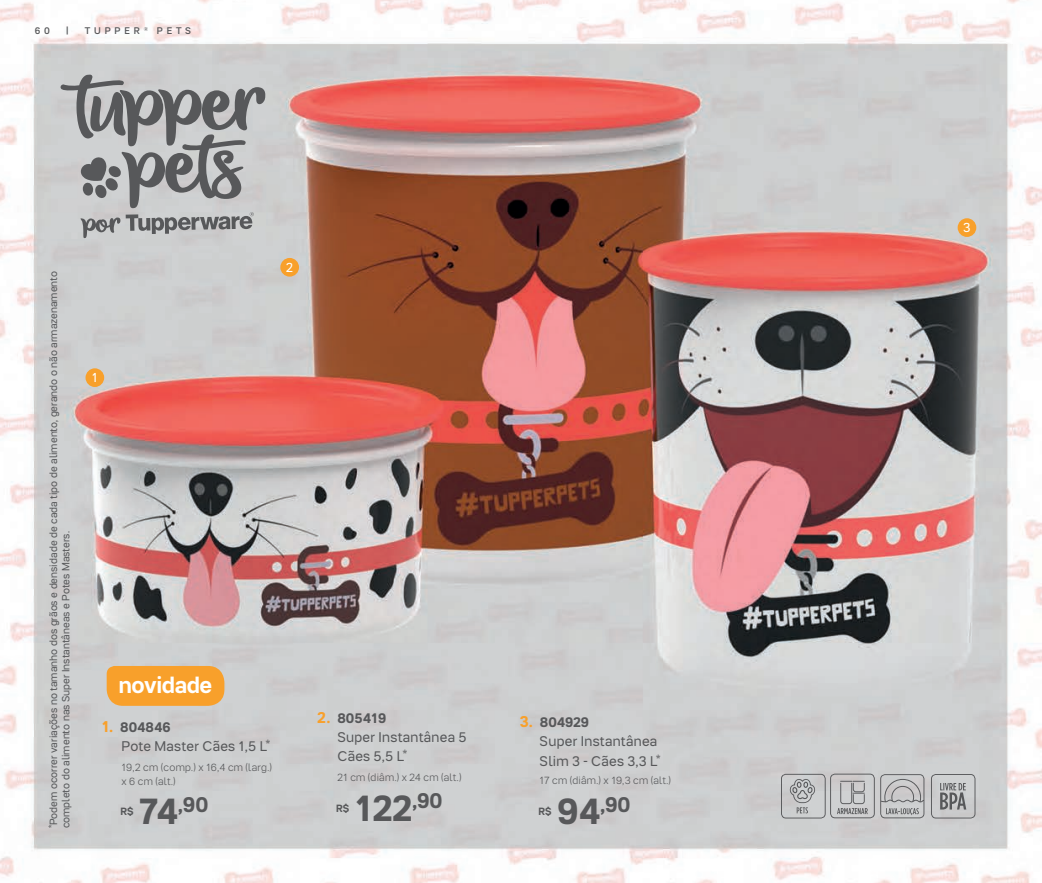
<style>
.page{position:relative;width:1042px;height:883px;background:#fff}
.page>*{position:absolute;margin:0;border:0;box-sizing:border-box;transform-origin:0 0}
.t1{font:700 36.75px "Tupper PRO";color:#57585a}
.t2{font:700 22.75px "Tupper PRO";letter-spacing:-.02em;color:#fff}
.t3{font:700 21.35px "Tupper PRO";color:#57585a}
.t4{font:14px/19.2px "Tupper PRO";letter-spacing:.02em;color:#57585a}
.t5{font:13.12px "Tupper PRO";color:#fff}
.t6{font:10.5px/12.2px "Tupper PRO";color:#57585a}
.t7{font:300 10.5px/14px "Tupper PRO";letter-spacing:.025em;color:#57585a}
.t8{font:700 10.5px "Tupper PRO";color:#57585a}
.t9{font:500 9.62px "Tupper PRO";letter-spacing:.4em;color:#57585a}
.s1{font-weight:700;font-size:15.75px;color:#f8a02b}
.s2{font-weight:700}
</style>
<div class="page">
<img style="left:0;top:0;width:1042px;height:883px">
<svg style="left:60px;top:75px;width:205px;height:163px;background:#a7a8a9"></svg>
<svg style="left:931px;top:774px;width:44px;height:45px;background:#b0b1b2"></svg>
<svg style="left:781px;top:774px;width:143px;height:45px;background:#b8b9ba"></svg>
<div style="left:280px;top:258px;width:19px;height:19px;background:#f8a02b;border-radius:50%"></div>
<div style="left:957px;top:218px;width:19px;height:19px;background:#f8a02b;border-radius:50%"></div>
<div style="left:86px;top:368px;width:18px;height:19px;background:#f8a02b;border-radius:50%"></div>
<div style="left:107px;top:666px;width:117px;height:40px;background:#f8a02b"></div>
<p class="t9" style="left:35px;top:25px;width:17px">6 0</p>
<p class="t9" style="left:66px;top:25px;width:4px">|</p>
<p class="t9" style="left:85px;top:25px;width:108px">TUPPER <sup>®</sup> PETS</p>
<p class="t6" style="left:47px;top:828px;width:559px;rotate:-90deg">*Podem ocorrer variações no tamanho dos grãos e densidade de cada tipo de alimento, gerando o não armazenamento completo do alimento nas Super Instantâneas e Potes Masters.</p>
<p class="t5" style="left:92px;top:370px;width:8px">1</p>
<p class="t5" style="left:286px;top:260px;width:9px">2</p>
<h2 class="t2" style="left:119px;top:672px;width:95px">novidade</h2>
<h3 class="t4" style="left:122px;top:717px;width:150px;text-indent:-20px"><span class="s1">1.</span> <span class="s2">804846<br></span>Pote Master Cães 1,5 L*</h3>
<p class="t7" style="left:122px;top:760px;width:152px">19,2 cm (comp.) x 16,4 cm (larg.) x 6 cm (alt.)</p>
<p class="t8" style="left:120px;top:805px;width:15px">R$</p>
<h3 class="t3" style="left:178px;top:792px;width:32px">,90</h3>
<h1 class="t1" style="left:139px;top:790px;width:41px">74</h1>
<h3 class="t4" style="left:337px;top:709px;width:131px;text-indent:-20px"><span class="s1">2.</span> <span class="s2">805419<br></span>Super Instantânea 5<br>Cães 5,5 L*</h3>
<p class="t7" style="left:337px;top:770px;width:126px">21 cm (diâm.) x 24 cm (alt.)</p>
<p class="t8" style="left:336px;top:802px;width:15px">R$</p>
<h3 class="t3" style="left:412px;top:789px;width:32px">,90</h3>
<h1 class="t1" style="left:355px;top:787px;width:59px">122</h1>
<h3 class="t4" style="left:539px;top:713px;width:123px;text-indent:-20px"><span class="s1">3.</span> <span class="s2">804929<br></span>Super Instantânea<br>Slim 3 - Cães 3,3 L*</h3>
<p class="t7" style="left:539px;top:774px;width:133px">17 cm (diâm.) x 19,3 cm (alt.)</p>
<p class="t8" style="left:538px;top:805px;width:15px">R$</p>
<h3 class="t3" style="left:600px;top:792px;width:32px">,90</h3>
<h1 class="t1" style="left:557px;top:790px;width:45px">94</h1>
<p class="t5" style="left:963px;top:220px;width:9px">3</p>
</div>
